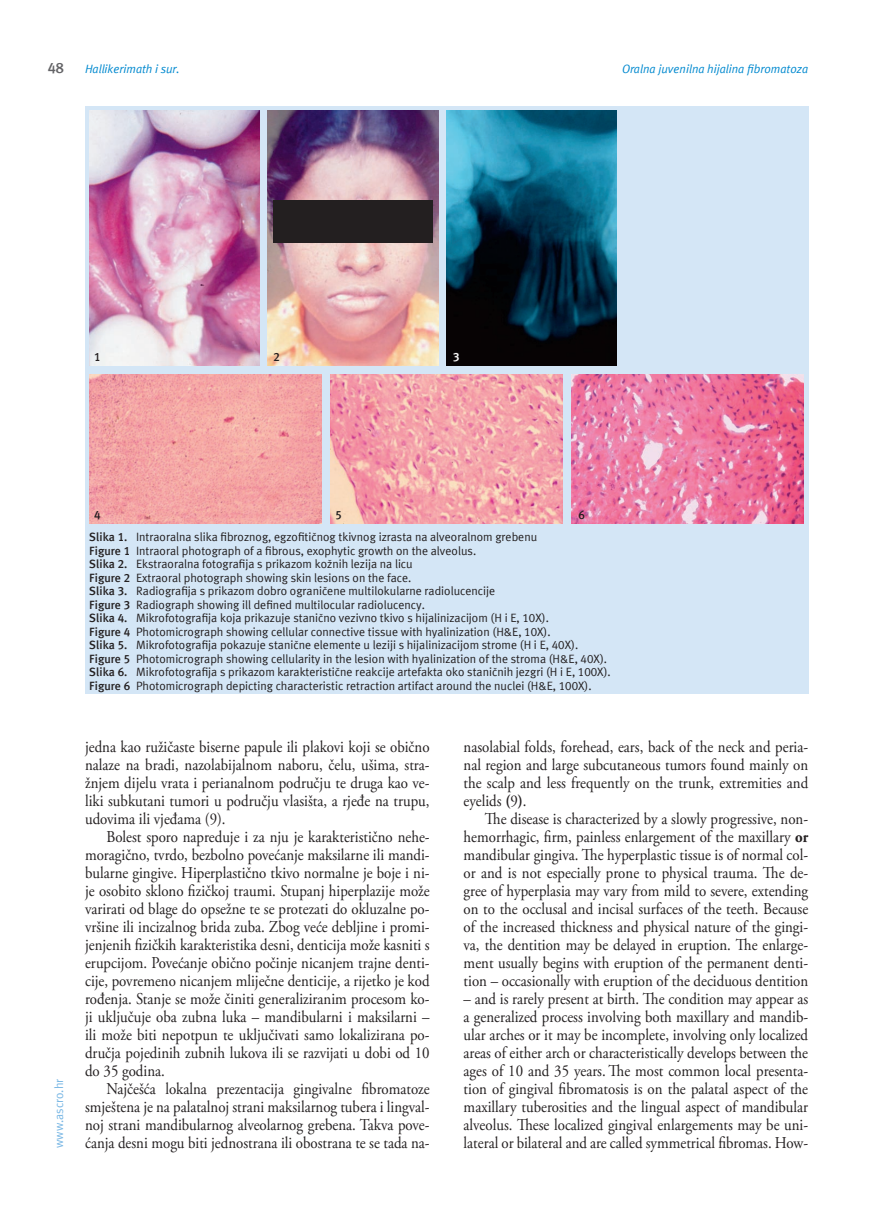
<style>
.page{position:relative;width:872px;height:1212px;background:#fff}
.page>*{position:absolute;margin:0;border:0;box-sizing:border-box;transform-origin:0 0}
.t1{font:16.5px/18px "Adobe Garamond Pro";color:#231f20;text-align:justify;scale:.9 1}
.t2{font:700 15px "Meta ASC";color:#636366}
.t3{font:12px/13.5px "Meta ASC";color:#231f20}
.t4{font:italic 12px "Meta ASC";color:#0089cf}
.t5{font:12px "Meta ASC";color:#77b6e4}
.t6{font:700 12px "Meta ASC";color:#231f20}
.t7{font:700 12px "Meta ASC";color:#fff}
.s1{font-weight:700}
</style>
<div class="page">
<div style="left:85px;top:106px;width:723px;height:426px;background:#d4e6f6"></div>
<div style="left:85px;top:527px;width:723px;height:167px;background:#d4e6f6"></div>
<img style="left:89px;top:111px;width:170px;height:255px">
<img style="left:268px;top:111px;width:170px;height:255px">
<img style="left:446px;top:111px;width:171px;height:255px">
<img style="left:89px;top:374px;width:233px;height:149px">
<img style="left:330px;top:374px;width:233px;height:149px">
<img style="left:571px;top:374px;width:233px;height:149px">
<svg style="left:452px;top:352px;width:7px;height:10px"></svg>
<div style="left:273px;top:200px;width:160px;height:43px;background:#231f20"></div>
<p class="t2" style="left:48px;top:59px;width:18px">48</p>
<p class="t4" style="left:622px;top:62px;width:187px">Oralna juvenilna hijalina fibromatoza</p>
<p class="t4" style="left:85px;top:62px;width:96px">Hallikerimath i sur.</p>
<p class="t6" style="left:94px;top:350px;width:8px">1</p>
<p class="t6" style="left:274px;top:350px;width:8px">2</p>
<p class="t7" style="left:453px;top:350px;width:8px">3</p>
<p class="t6" style="left:94px;top:507px;width:8px">4</p>
<p class="t6" style="left:335px;top:507px;width:8px">5</p>
<p class="t6" style="left:578px;top:507px;width:8px">6</p>
<p class="t5" style="left:52px;top:1148px;width:71px;rotate:-90deg">www.ascro.hr</p>
<p class="t3" style="left:89px;top:530px;width:523px"><span class="s1">Slika 1.</span> Intraoralna slika fibroznog, egzofitičnog tkivnog izrasta na alveoralnom grebenu<br><span class="s1">Figure 1</span> Intraoral photograph of a fibrous, exophytic growth on the alveolus.<br><span class="s1">Slika 2.</span> Ekstraoralna fotografija s prikazom kožnih lezija na licu<br><span class="s1">Figure 2</span> Extraoral photograph showing skin lesions on the face.<br><span class="s1">Slika 3.</span> Radiografija s prikazom dobro ograničene multilokularne radiolucencije<br><span class="s1">Figure 3</span> Radiograph showing ill defined multilocular radiolucency.<br><span class="s1">Slika 4.</span> Mikrofotografija koja prikazuje stanično vezivno tkivo s hijalinizacijom (H i E, 10X).<br><span class="s1">Figure 4</span> Photomicrograph showing cellular connective tissue with hyalinization (H&amp;E, 10X).<br><span class="s1">Slika 5.</span> Mikrofotografija pokazuje stanične elemente u leziji s hijalinizacijom strome (H i E, 40X).<br><span class="s1">Figure 5</span> Photomicrograph showing cellularity in the lesion with hyalinization of the stroma (H&amp;E, 40X).<br><span class="s1">Slika 6.</span> Mikrofotografija s prikazom karakteristične reakcije artefakta oko staničnih jezgri (H i E, 100X).<br><span class="s1">Figure 6</span> Photomicrograph depicting characteristic retraction artifact around the nuclei (H&amp;E, 100X).</p>
<p class="t1" style="left:85px;top:738px;width:384px">jedna kao ružičaste biserne papule ili plakovi koji se obično nalaze na bradi, nazolabijalnom naboru, čelu, ušima, stra&shy;žnjem dijelu vrata i perianalnom području te druga kao ve&shy;liki subkutani tumori u području vlasišta, a rjeđe na trupu, udovima ili vjeđama (9).</p>
<p class="t1" style="left:85px;top:828px;width:384px;text-indent:21px">Bolest sporo napreduje i za nju je karakteristično nehe&shy;moragično, tvrdo, bezbolno povećanje maksilarne ili mandi&shy;bularne gingive. Hiperplastično tkivo normalne je boje i ni&shy;je osobito sklono fizičkoj traumi. Stupanj hiperplazije može varirati od blage do opsežne te se protezati do okluzalne po&shy;vršine ili incizalnog brida zuba. Zbog veće debljine i promi&shy;jenjenih fizičkih karakteristika desni, denticija može kasniti s erupcijom. Povećanje obično počinje nicanjem trajne denti&shy;cije, povremeno nicanjem mliječne denticije, a rijetko je kod rođenja. Stanje se može činiti generaliziranim procesom ko&shy;ji uključuje oba zubna luka – mandibularni i maksilarni – ili može biti nepotpun te uključivati samo lokalizirana po&shy;dručja pojedinih zubnih lukova ili se razvijati u dobi od 10 do 35 godina.</p>
<p class="t1" style="left:85px;top:1080px;width:384px;text-indent:21px">Najčešća lokalna prezentacija gingivalne fibromatoze smještena je na palatalnoj strani maksilarnog tubera i lingval&shy;noj strani mandibularnog alveolarnog grebena. Takva pove&shy;ćanja desni mogu biti jednostrana ili obostrana te se tada na-</p>
<p class="t1" style="left:463px;top:738px;width:384px">nasolabial folds, forehead, ears, back of the neck and peria&shy;nal region and large subcutaneous tumors found mainly on the scalp and less frequently on the trunk, extremities and eyelids <span class="s1">(</span>9<span class="s1">)</span>.</p>
<p class="t1" style="left:463px;top:810px;width:384px;text-indent:21px">The disease is characterized by a slowly progressive, non&shy;hemorrhagic, firm, painless enlargement of the maxillary <span class="s1">or </span>mandibular gingiva. The hyperplastic tissue is of normal col&shy;or and is not especially prone to physical trauma. The de&shy;gree of hyperplasia may vary from mild to severe, extending on to the occlusal and incisal surfaces of the teeth. Because of the increased thickness and physical nature of the gingi&shy;va, the dentition may be delayed in eruption. The enlarge&shy;ment usually begins with eruption of the permanent denti&shy;tion – occasionally with eruption of the deciduous dentition</p>
<p class="t1" style="left:463px;top:990px;width:384px">– and is rarely present at birth. The condition may appear as a generalized process involving both maxillary and mandib&shy;ular arches or it may be incomplete, involving only localized areas of either arch or characteristically develops between the ages of 10 and 35 years. The most common local presenta&shy;tion of gingival fibromatosis is on the palatal aspect of the maxillary tuberosities and the lingual aspect of mandibular alveolus. These localized gingival enlargements may be uni&shy;lateral or bilateral and are called symmetrical fibromas. How-</p>
</div>
